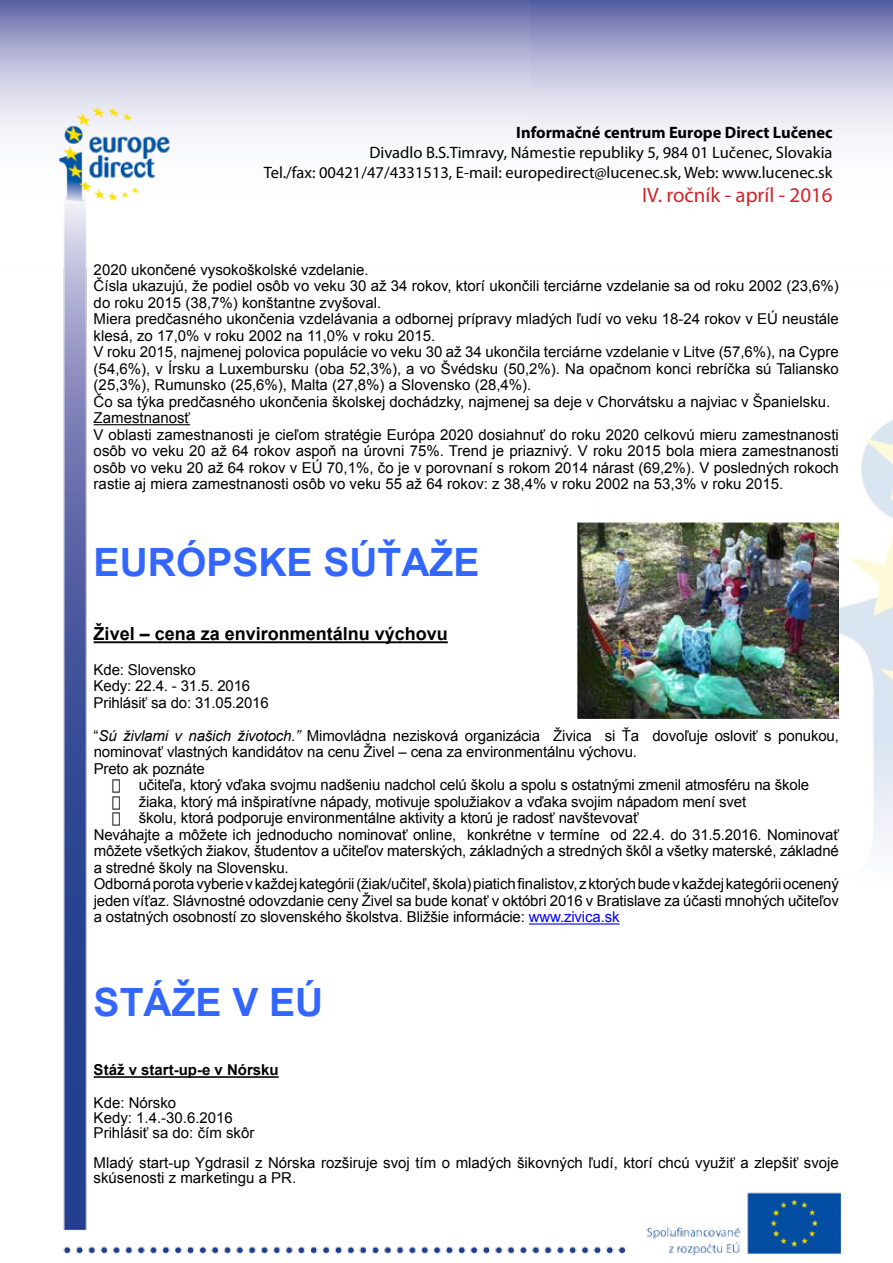
<style>
.page{position:relative;width:893px;height:1263px;background:#fff}
.page>*{position:absolute;margin:0;border:0;box-sizing:border-box;transform-origin:0 0}
.t1{font:700 39px "Arial";color:#36f}
.t2{font:20.85px "Myriad Pro";color:#d2232a}
.t3{font:700 18px "Arial";color:#000}
.t4{font:16.5px/19.8px "Myriad Pro";color:#000;text-align:right}
.t5{font:700 16.5px "Myriad Pro";color:#000}
.t6{font:15px/16.5px "Arial";color:#000}
.t7{font:700 15px "Arial";color:#000}
.s1{font-style:italic}
.s2{color:#00f}
</style>
<div class="page">
<img style="left:0;top:0;width:893px;height:1254px">
<hr style="left:94px;top:424px;width:96px;height:1px;background:#000">
<hr style="left:94px;top:641px;width:354px;height:2px;background:#000">
<hr style="left:529px;top:923px;width:91px;height:1px;background:#00f">
<hr style="left:94px;top:1076px;width:185px;height:2px;background:#000">
<img style="left:578px;top:523px;width:261px;height:196px">
<p class="t5" style="left:516px;top:122px;width:318px">Informačné centrum Europe Direct Lučenec</p>
<p class="t4" style="left:264px;top:142px;width:570px">Divadlo B.S.Timravy, Námestie republiky 5, 984 01 Lučenec, Slovakia<br>Tel./fax: 00421/47/4331513, E-mail: europedirect@lucenec.sk, Web: www.lucenec.sk</p>
<h2 class="t2" style="left:642px;top:182px;width:192px">IV. ročník - apríl - 2016</h2>
<p class="t6" style="left:94px;top:261px;width:747px">2020 ukončené vysokoškolské vzdelanie.<br>Čísla ukazujú, že podiel osôb vo veku 30 až 34 rokov, ktorí ukončili terciárne vzdelanie sa od roku 2002 (23,6%) do roku 2015 (38,7%) konštantne zvyšoval.<br>Miera predčasného ukončenia vzdelávania a odbornej prípravy mladých ľudí vo veku 18-24 rokov v EÚ neustále klesá, zo 17,0% v roku 2002 na 11,0% v roku 2015.<br>V roku 2015, najmenej polovica populácie vo veku 30 až 34 ukončila terciárne vzdelanie v Litve (57,6%), na Cypre (54,6%), v Írsku a Luxembursku (oba 52,3%), a vo Švédsku (50,2%). Na opačnom konci rebríčka sú Taliansko (25,3%), Rumunsko (25,6%), Malta (27,8%) a Slovensko (28,4%).<br>Čo sa týka predčasného ukončenia školskej dochádzky, najmenej sa deje v Chorvátsku a najviac v Španielsku.<br>Zamestnanosť<br>V oblasti zamestnanosti je cieľom stratégie Európa 2020 dosiahnuť do roku 2020 celkovú mieru zamestnanosti osôb vo veku 20 až 64 rokov aspoň na úrovni 75%. Trend je priaznivý. V roku 2015 bola miera zamestnanosti osôb vo veku 20 až 64 rokov v EÚ 70,1%, čo je v porovnaní s rokom 2014 nárast (69,2%). V posledných rokoch rastie aj miera zamestnanosti osôb vo veku 55 až 64 rokov: z 38,4% v roku 2002 na 53,3% v roku 2015.</p>
<h1 class="t1" style="left:94px;top:536px;width:382px">Európske súťaže</h1>
<p class="t3" style="left:94px;top:622px;width:356px">Živel – cena za environmentálnu výchovu</p>
<p class="t6" style="left:94px;top:661px;width:177px">Kde: Slovensko<br>Kedy: 22.4. - 31.5. 2016<br>Prihlásiť sa do: 31.05.2016</p>
<p class="t6" style="left:94px;top:727px;width:747px">“<span class="s1">Sú živlami v našich životoch.”</span> Mimovládna nezisková organizácia Živica si Ťa dovoľuje osloviť s ponukou, nominovať vlastných kandidátov na cenu Živel – cena za environmentálnu výchovu.<br>Preto ak poznáte</p>
<p class="t6" style="left:112px;top:777px;width:699px">• učiteľa, ktorý vďaka svojmu nadšeniu nadchol celú školu a spolu s ostatnými zmenil atmosféru na škole</p>
<p class="t6" style="left:112px;top:793px;width:636px">• žiaka, ktorý má inšpiratívne nápady, motivuje spolužiakov a vďaka svojim nápadom mení svet</p>
<p class="t6" style="left:94px;top:810px;width:747px;text-indent:18px">• školu, ktorá podporuje environmentálne aktivity a ktorú je radosť navštevovať<br>Neváhajte a môžete ich jednoducho nominovať online, konkrétne v termíne od 22.4. do 31.5.2016. Nominovať môžete všetkých žiakov, študentov a učiteľov materských, základných a stredných škôl a všetky materské, základné a stredné školy na Slovensku.<br>Odborná porotavyberie vkaždej kategórii (žiak/učiteľ, škola) piatich finalistov, zktorých bude vkaždej kategóriiocenený jeden víťaz. Slávnostné odovzdanie ceny Živel sa bude konať v októbri 2016 v Bratislave za účasti mnohých učiteľov a ostatných osobností zo slovenského školstva. Bližšie informácie: <span class="s2">www.zivica.sk</span></p>
<h1 class="t1" style="left:94px;top:977px;width:231px">stáže v eú</h1>
<p class="t7" style="left:94px;top:1060px;width:187px">Stáž v start-up-e v Nórsku</p>
<p class="t6" style="left:94px;top:1096px;width:162px;line-height:15px">Kde: Nórsko<br>Kedy: 1.4.-30.6.2016<br>Prihlásiť sa do: čím skôr</p>
<p class="t6" style="left:94px;top:1156px;width:747px;line-height:15px">Mladý start-up Ygdrasil z Nórska rozširuje svoj tím o mladých šikovných ľudí, ktorí chcú využiť a zlepšiť svoje skúsenosti z marketingu a PR.</p>
</div>
